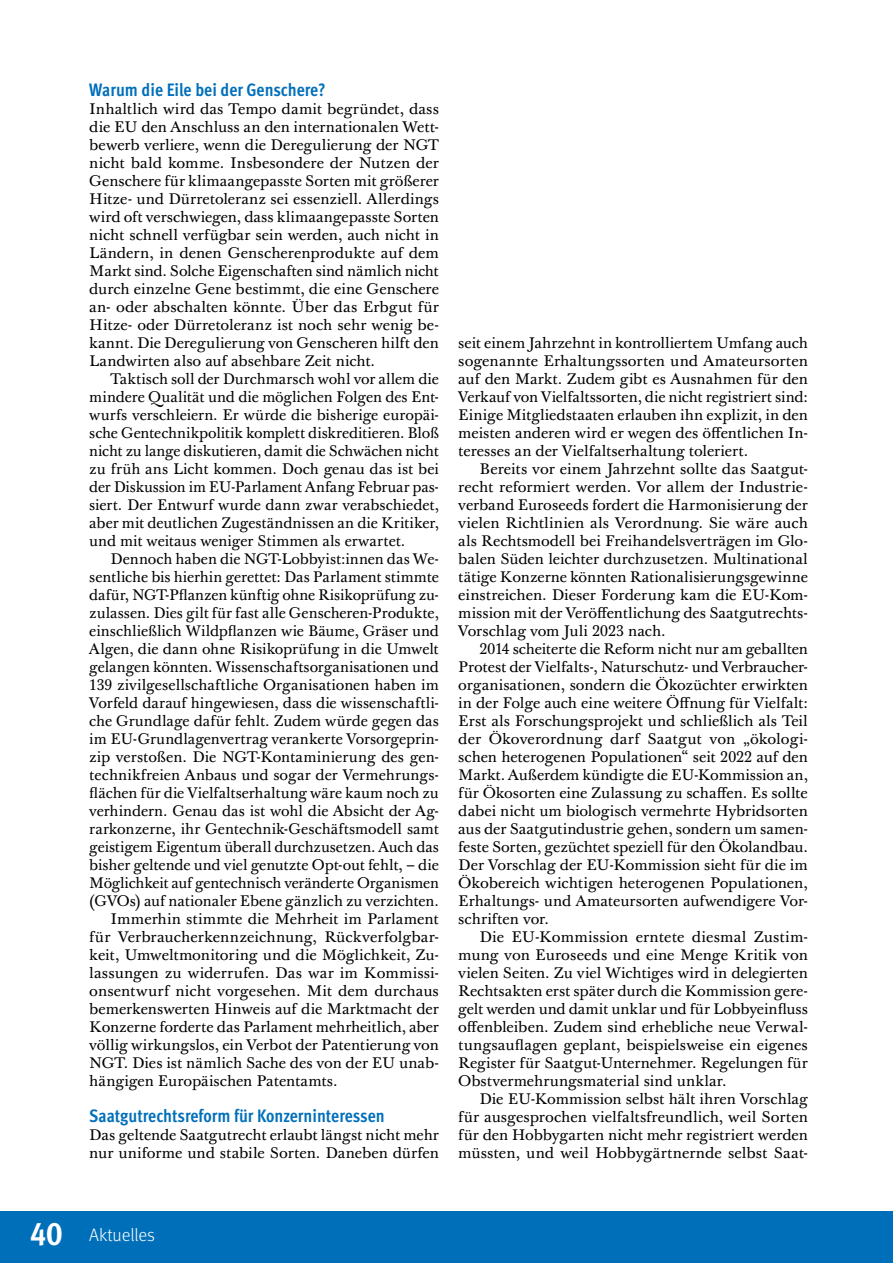
<style>
.page{position:relative;width:893px;height:1263px;background:#fff}
.page>*{position:absolute;margin:0;border:0;box-sizing:border-box;transform-origin:0 0}
.t1{font:700 condensed 18px "Meta Pro";color:#006fba}
.t2{font:300 18px "Meta Pro";letter-spacing:-.005em;color:#fff}
.t3{font:15px/18px "Baskerville 10 Pro";color:#000;text-align:justify}
.s1{font-weight:700;font-stretch:condensed;font-size:33px}
</style>
<div class="page">
<div style="left:0;top:1212px;width:893px;height:51px;background:#006fba"></div>
<p class="t1" style="left:89px;top:75px;width:238px">Warum die Eile bei der Genschere?</p>
<p class="t3" style="left:89px;top:100px;width:351px">Inhaltlich wird das Tempo damit begründet, dass die EU den Anschluss an den internationalen Wett&shy;bewerb verliere, wenn die Deregulierung der NGT nicht bald komme. Insbesondere der Nutzen der Genschere für klimaangepasste Sorten mit größerer Hitze- und Dürretoleranz sei essenziell. Allerdings wird oft verschwiegen, dass klimaangepasste Sorten nicht schnell verfügbar sein werden, auch nicht in Ländern, in denen Genscherenprodukte auf dem Markt sind. Solche Eigenschaften sind nämlich nicht durch einzelne Gene bestimmt, die eine Genschere an- oder abschalten könnte. Über das Erbgut für Hitze- oder Dürretoleranz ist noch sehr wenig be&shy;kannt. Die Deregulierung von Genscheren hilft den Landwirten also auf absehbare Zeit nicht.</p>
<p class="t3" style="left:89px;top:370px;width:351px;text-indent:21px">Taktisch soll der Durchmarsch wohl vor allem die mindere Qualität und die möglichen Folgen des Ent&shy;wurfs verschleiern. Er würde die bisherige europäi&shy;sche Gentechnikpolitik komplett diskreditieren. Bloß nicht zu lange diskutieren, damit die Schwächen nicht zu früh ans Licht kommen. Doch genau das ist bei der Diskussion im EU-Parlament Anfang Februar pas&shy;siert. Der Entwurf wurde dann zwar verabschiedet, aber mit deutlichen Zugeständnissen an die Kritiker, und mit weitaus weniger Stimmen als erwartet.</p>
<p class="t3" style="left:111px;top:550px;width:330px">Dennoch haben die NGT-Lobbyist:innen das We-</p>
<p class="t3" style="left:89px;top:568px;width:351px">sentliche bis hierhin gerettet: Das Parlament stimmte</p>
<p class="t3" style="left:89px;top:586px;width:351px">dafür, NGT-Pflanzen künftig ohne Risikoprüfung zu-</p>
<p class="t3" style="left:89px;top:604px;width:351px">zulassen. Dies gilt für fast alle Genscheren-Produkte,</p>
<p class="t3" style="left:89px;top:622px;width:351px">einschließlich Wildpflanzen wie Bäume, Gräser und</p>
<p class="t3" style="left:89px;top:640px;width:351px">Algen, die dann ohne Risikoprüfung in die Umwelt</p>
<p class="t3" style="left:89px;top:658px;width:351px">gelangen könnten. Wissenschaftsorganisationen und</p>
<p class="t3" style="left:89px;top:676px;width:351px">139 zivilgesellschaftliche Organisationen haben im</p>
<p class="t3" style="left:89px;top:694px;width:351px">Vorfeld darauf hingewiesen, dass die wissenschaftli-</p>
<p class="t3" style="left:89px;top:712px;width:351px">che Grundlage dafür fehlt. Zudem würde gegen das</p>
<p class="t3" style="left:89px;top:730px;width:351px">im EU-Grundlagenvertrag verankerte Vorsorgeprin-</p>
<p class="t3" style="left:89px;top:748px;width:351px">zip verstoßen. Die NGT-Kontaminierung des gen-</p>
<p class="t3" style="left:89px;top:766px;width:351px">technikfreien Anbaus und sogar der Vermehrungs-</p>
<p class="t3" style="left:89px;top:784px;width:351px">flächen für die Vielfaltserhaltung wäre kaum noch zu</p>
<p class="t3" style="left:89px;top:802px;width:351px">verhindern. Genau das ist wohl die Absicht der Ag-</p>
<p class="t3" style="left:89px;top:820px;width:351px">rarkonzerne, ihr Gentechnik-Geschäftsmodell samt</p>
<p class="t3" style="left:89px;top:838px;width:351px">geistigem Eigentum überall durchzusetzen. Auch das</p>
<p class="t3" style="left:89px;top:856px;width:351px">bisher geltende und viel genutzte Opt-out fehlt, – die</p>
<p class="t3" style="left:89px;top:874px;width:351px">Möglichkeit auf gentechnisch veränderte Organismen</p>
<p class="t3" style="left:89px;top:892px;width:351px">(GVOs) auf nationaler Ebene gänzlich zu verzichten.</p>
<p class="t3" style="left:111px;top:910px;width:330px">Immerhin stimmte die Mehrheit im Parlament</p>
<p class="t3" style="left:89px;top:928px;width:351px">für Verbraucherkennzeichnung, Rückverfolgbar-</p>
<p class="t3" style="left:89px;top:946px;width:351px">keit, Umweltmonitoring und die Möglichkeit, Zu-</p>
<p class="t3" style="left:89px;top:964px;width:351px">lassungen zu widerrufen. Das war im Kommissi-</p>
<p class="t3" style="left:89px;top:982px;width:351px">onsentwurf nicht vorgesehen. Mit dem durchaus</p>
<p class="t3" style="left:89px;top:1000px;width:351px">bemerkenswerten Hinweis auf die Marktmacht der</p>
<p class="t3" style="left:89px;top:1018px;width:351px">Konzerne forderte das Parlament mehrheitlich, aber</p>
<p class="t3" style="left:89px;top:1036px;width:351px">völlig wirkungslos, ein Verbot der Patentierung von</p>
<p class="t3" style="left:89px;top:1054px;width:351px">NGT. Dies ist nämlich Sache des von der EU unab-</p>
<p class="t3" style="left:89px;top:1072px;width:250px">hängigen Europäischen Patentamts.</p>
<p class="t1" style="left:89px;top:1101px;width:297px">Saatgutrechtsreform für Konzerninteressen</p>
<p class="t3" style="left:89px;top:1126px;width:351px">Das geltende Saatgutrecht erlaubt längst nicht mehr nur uniforme und stabile Sorten. Daneben dürfen</p>
<p class="t3" style="left:458px;top:334px;width:351px">seit einem Jahrzehnt in kontrolliertem Umfang auch sogenannte Erhaltungssorten und Amateursorten auf den Markt. Zudem gibt es Ausnahmen für den Verkauf von Vielfaltssorten, die nicht registriert sind:<br>Einige Mitgliedstaaten erlauben ihn explizit, in den meisten anderen wird er wegen des öffentlichen In&shy;teresses an der Vielfaltserhaltung toleriert.</p>
<p class="t3" style="left:458px;top:460px;width:351px;text-indent:21px">Bereits vor einem Jahrzehnt sollte das Saatgut&shy;recht reformiert werden. Vor allem der Industrie&shy;verband Euroseeds fordert die Harmonisierung der vielen Richtlinien als Verordnung. Sie wäre auch als Rechtsmodell bei Freihandelsverträgen im Glo&shy;balen Süden leichter durchzusetzen. Multinational tätige Konzerne könnten Rationalisierungsgewinne einstreichen. Dieser Forderung kam die EU-Kom&shy;mission mit der Veröffentlichung des Saatgutrechts-Vorschlag vom Juli 2023 nach.</p>
<p class="t3" style="left:458px;top:640px;width:351px;text-indent:21px">2014 scheiterte die Reform nicht nur am geballten Protest der Vielfalts-, Naturschutz- und Verbraucher&shy;organisationen, sondern die Ökozüchter erwirkten in der Folge auch eine weitere Öffnung für Vielfalt:<br>Erst als Forschungsprojekt und schließlich als Teil der Ökoverordnung darf Saatgut von „ökologi&shy;schen heterogenen Populationen“ seit 2022 auf den Markt. Außerdem kündigte die EU-Kommission an, für Ökosorten eine Zulassung zu schaffen. Es sollte dabei nicht um biologisch vermehrte Hybridsorten aus der Saatgutindustrie gehen, sondern um samen&shy;feste Sorten, gezüchtet speziell für den Ökolandbau.<br>Der Vorschlag der EU-Kommission sieht für die im Ökobereich wichtigen heterogenen Populationen, Erhaltungs- und Amateursorten aufwendigere Vor&shy;schriften vor.</p>
<p class="t3" style="left:458px;top:928px;width:351px;text-indent:21px">Die EU-Kommission erntete diesmal Zustim&shy;mung von Euroseeds und eine Menge Kritik von vielen Seiten. Zu viel Wichtiges wird in delegierten Rechtsakten erst später durch die Kommission gere&shy;gelt werden und damit unklar und für Lobbyeinfluss offenbleiben. Zudem sind erhebliche neue Verwal&shy;tungsauflagen geplant, beispielsweise ein eigenes Register für Saatgut-Unternehmer. Regelungen für Obstvermehrungsmaterial sind unklar.</p>
<p class="t3" style="left:458px;top:1090px;width:351px;text-indent:21px">Die EU-Kommission selbst hält ihren Vorschlag für ausgesprochen vielfaltsfreundlich, weil Sorten für den Hobbygarten nicht mehr registriert werden müssten, und weil Hobbygärtnernde selbst Saat-</p>
<p class="t2" style="left:30px;top:1222px;width:127px"><span class="s1">40</span> Aktuelles</p>
</div>
